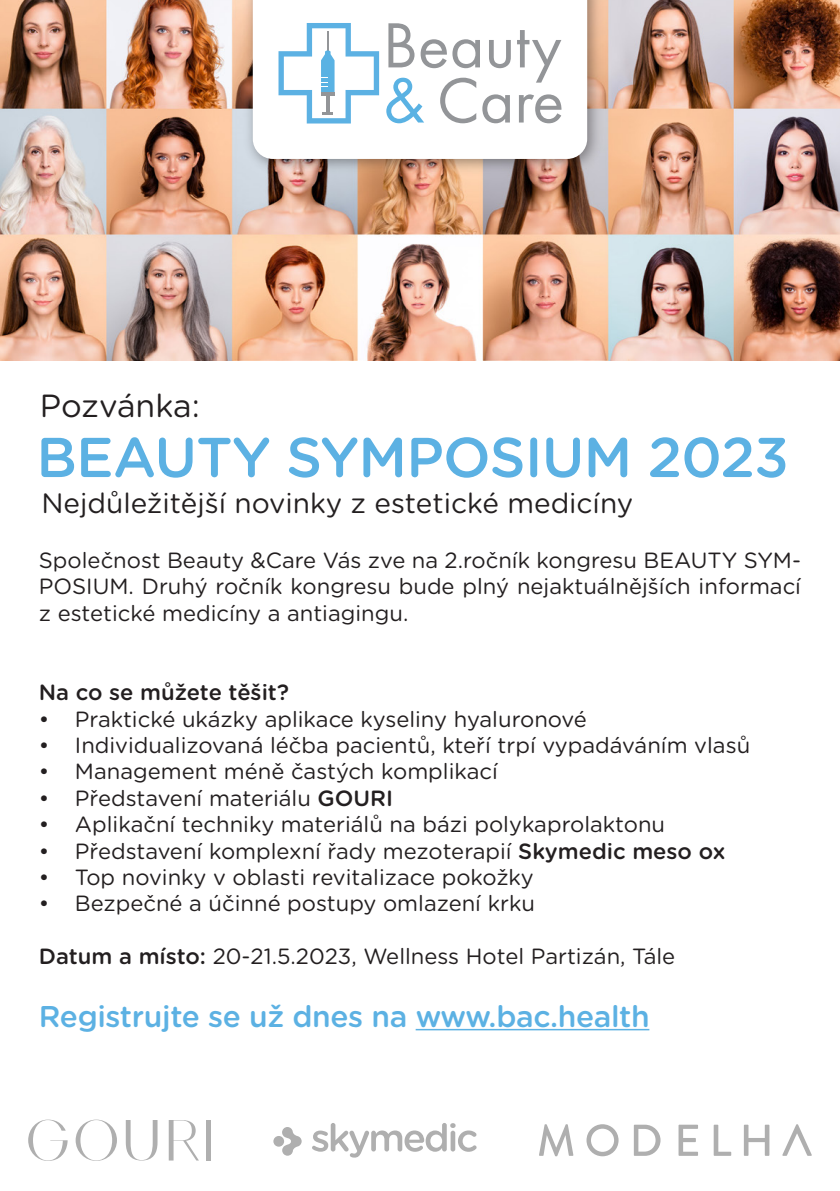
<style>
.page{position:relative;width:840px;height:1191px;background:#fff}
.page>*{position:absolute;margin:0;border:0;box-sizing:border-box;transform-origin:0 0}
.t1{font:500 56px "Gotham Rounded";letter-spacing:-.015em;color:#5cb1e3}
.t2{font:32px "Gotham Rounded";letter-spacing:-.005em;color:#231f20}
.t3{font:500 30px "Gotham Rounded";letter-spacing:-.015em;color:#5cb1e3}
.t4{font:28px "Gotham Rounded";color:#231f20}
.t5{font:22px/26.4px "Gotham Rounded";color:#231f20;text-align:justify}
.t6{font:500 22px "Gotham Rounded";color:#231f20}
.s1{font-weight:500}
</style>
<div class="page">
<img style="left:0;top:0;width:839px;height:360px">
<img style="left:238px;top:0;width:369px;height:179px">
<svg style="left:253px;top:0;width:334px;height:159px"></svg>
<svg style="left:278px;top:23px;width:101px;height:100px"></svg>
<svg style="left:388px;top:23px;width:26px;height:44px"></svg>
<svg style="left:420px;top:39px;width:59px;height:29px"></svg>
<svg style="left:488px;top:40px;width:22px;height:28px"></svg>
<svg style="left:516px;top:30px;width:45px;height:53px"></svg>
<svg style="left:386px;top:78px;width:38px;height:45px"></svg>
<svg style="left:440px;top:78px;width:36px;height:45px"></svg>
<svg style="left:482px;top:94px;width:27px;height:29px"></svg>
<svg style="left:518px;top:94px;width:43px;height:29px"></svg>
<hr style="left:415px;top:1029px;width:234px;height:1px;background:#5cb1e3">
<svg style="left:126px;top:1120px;width:31px;height:40px"></svg>
<svg style="left:169px;top:1120px;width:30px;height:40px"></svg>
<div style="left:206px;top:1120px;width:5px;height:40px;background:#afafaf"></div>
<svg style="left:76px;top:1119px;width:41px;height:41px"></svg>
<svg style="left:28px;top:1119px;width:40px;height:41px"></svg>
<svg style="left:539px;top:1124px;width:34px;height:32px"></svg>
<svg style="left:586px;top:1124px;width:32px;height:32px"></svg>
<svg style="left:633px;top:1124px;width:27px;height:31px"></svg>
<svg style="left:743px;top:1124px;width:26px;height:31px"></svg>
<svg style="left:678px;top:1124px;width:19px;height:31px"></svg>
<svg style="left:713px;top:1124px;width:17px;height:31px"></svg>
<svg style="left:782px;top:1124px;width:29px;height:31px"></svg>
<div style="left:273px;top:1136px;width:11px;height:10px;background:#afafaf;border-radius:50%"></div>
<svg style="left:282px;top:1127px;width:19px;height:28px"></svg>
<svg style="left:312px;top:1123px;width:164px;height:34px"></svg>
<h2 class="t2" style="left:40px;top:384px;width:161px">Pozvánka:</h2>
<h1 class="t1" style="left:36px;top:417px;width:753px">BEAUTY SYMPOSIUM 2023</h1>
<p class="t4" style="left:41px;top:484px;width:593px">Nejdůležitější novinky z estetické medicíny</p>
<p class="t5" style="left:39px;top:546px;width:763px">Společnost Beauty &amp;Care Vás zve na 2.ročník kongresu BEAUTY SYM-POSIUM. Druhý ročník kongresu bude plný nejaktuálnějších informací z estetické medicíny a antiagingu.</p>
<p class="t6" style="left:39px;top:676px;width:251px">Na co se můžete těšit?</p>
<p class="t5" style="left:39px;top:704px;width:549px">• Praktické ukázky aplikace kyseliny hyaluronové</p>
<p class="t5" style="left:39px;top:731px;width:712px">• Individualizovaná léčba pacientů, kteří trpí vypadáváním vlasů</p>
<p class="t5" style="left:39px;top:757px;width:460px">• Management méně častých komplikací</p>
<p class="t5" style="left:39px;top:783px;width:355px">• Představení materiálu <span class="s1">GOURI</span></p>
<p class="t5" style="left:39px;top:810px;width:627px">• Aplikační techniky materiálů na bázi polykaprolaktonu</p>
<p class="t5" style="left:39px;top:836px;width:687px">• Představení komplexní řady mezoterapií <span class="s1">Skymedic meso ox</span></p>
<p class="t5" style="left:39px;top:863px;width:496px">• Top novinky v oblasti revitalizace pokožky</p>
<p class="t5" style="left:39px;top:889px;width:497px">• Bezpečné a účinné postupy omlazení krku</p>
<p class="t5" style="left:39px;top:942px;width:637px"><span class="s1">Datum a místo:</span> 20-21.5.2023, Wellness Hotel Partizán, Tále</p>
<h3 class="t3" style="left:39px;top:994px;width:612px">Registrujte se už dnes na www.bac.health</h3>
</div>
